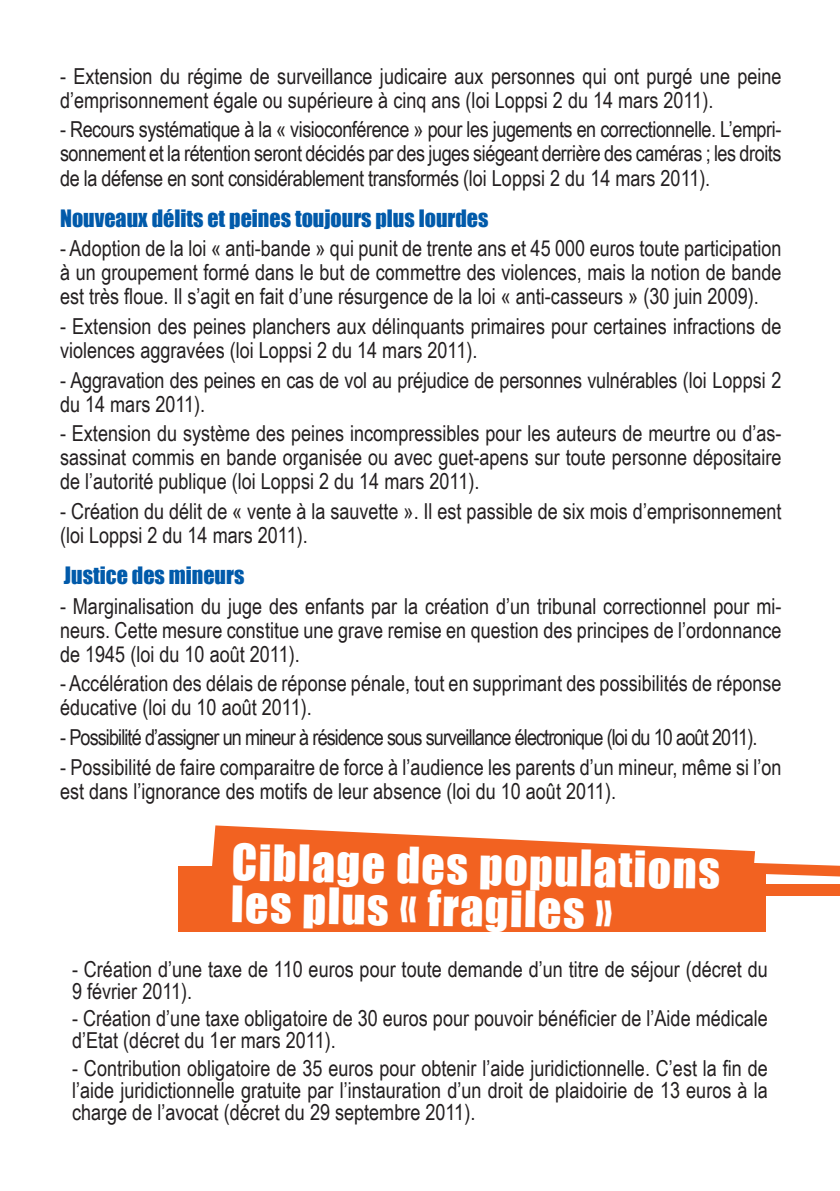
<style>
.page{position:relative;width:840px;height:1191px;background:#fff}
.page>*{position:absolute;margin:0;border:0;box-sizing:border-box;transform-origin:0 0}
.t1{font:46px/42px "Impact";color:#fff}
.t2{font:22px/24px "Arial Narrow";color:#231f20}
.t3{font:22px "Arial Narrow";letter-spacing:-.04em;color:#231f20}
.t4{font:22px "Impact";color:#015aaa}
</style>
<div class="page">
<div style="left:178px;top:866px;width:587px;height:66px;background:#f26221"></div>
<svg style="left:212px;top:825px;width:542px;height:41px;fill:#f26221"></svg>
<svg style="left:620px;top:858px;width:219px;height:18px"></svg>
<div style="left:762px;top:884px;width:77px;height:12px;background:#f26221"></div>
<p class="t2" style="left:60px;top:63px;width:722px">- Extension du régime de surveillance judicaire aux personnes qui ont purgé une peine d’emprisonnement égale ou supérieure à cinq ans (loi Loppsi 2 du 14 mars 2011).</p>
<p class="t2" style="left:60px;top:117px;width:722px;text-align:justify">- Recours systématique à la « visioconférence » pour les jugements en correctionnelle. L’empri&shy;sonnement et la rétention seront décidés par des juges siégeant derrière des caméras ; les droits de la défense en sont considérablement transformés (loi Loppsi 2 du 14 mars 2011).</p>
<p class="t4" style="left:60px;top:201px;width:429px">Nouveaux délits et peines toujours plus lourdes</p>
<p class="t2" style="left:60px;top:236px;width:722px;text-align:justify">- Adoption de la loi « anti-bande » qui punit de trente ans et 45 000 euros toute participation à un groupement formé dans le but de commettre des violences, mais la notion de bande est très floue. Il s’agit en fait d’une résurgence de la loi « anti-casseurs » (30 juin 2009).</p>
<p class="t2" style="left:60px;top:313px;width:722px">- Extension des peines planchers aux délinquants primaires pour certaines infractions de violences aggravées (loi Loppsi 2 du 14 mars 2011).</p>
<p class="t2" style="left:60px;top:367px;width:722px">- Aggravation des peines en cas de vol au préjudice de personnes vulnérables (loi Loppsi 2 du 14 mars 2011).</p>
<p class="t2" style="left:60px;top:421px;width:722px;text-align:justify">- Extension du système des peines incompressibles pour les auteurs de meurtre ou d’as&shy;sassinat commis en bande organisée ou avec guet-apens sur toute personne dépositaire de l’autorité publique (loi Loppsi 2 du 14 mars 2011).</p>
<p class="t2" style="left:60px;top:498px;width:722px">- Création du délit de « vente à la sauvette ». Il est passible de six mois d’emprisonnement (loi Loppsi 2 du 14 mars 2011).</p>
<p class="t4" style="left:64px;top:558px;width:182px">Justice des mineurs</p>
<p class="t2" style="left:60px;top:593px;width:722px;text-align:justify">- Marginalisation du juge des enfants par la création d’un tribunal correctionnel pour mi&shy;neurs. Cette mesure constitue une grave remise en question des principes de l’ordonnance de 1945 (loi du 10 août 2011).</p>
<p class="t2" style="left:60px;top:671px;width:722px">- Accélération des délais de réponse pénale, tout en supprimant des possibilités de réponse éducative (loi du 10 août 2011).</p>
<p class="t3" style="left:60px;top:721px;width:698px">- Possibilité d’assigner un mineur à résidence sous surveillance électronique (loi du 10 août 2011).</p>
<p class="t2" style="left:60px;top:754px;width:722px">- Possibilité de faire comparaitre de force à l’audience les parents d’un mineur, même si l’on est dans l’ignorance des motifs de leur absence (loi du 10 août 2011).</p>
<h1 class="t1" style="left:232px;top:840px;width:489px;rotate:1deg">Ciblage des populations les plus « fragiles »</h1>
<p class="t2" style="left:72px;top:957px;width:697px;line-height:22px">- Création d’une taxe de 110 euros pour toute demande d’un titre de séjour (décret du<br>9 février 2011).</p>
<p class="t2" style="left:72px;top:1006px;width:697px;line-height:22px">- Création d’une taxe obligatoire de 30 euros pour pouvoir bénéficier de l’Aide médicale d’Etat (décret du 1er mars 2011).</p>
<p class="t2" style="left:72px;top:1056px;width:697px;line-height:22px;text-align:justify">- Contribution obligatoire de 35 euros pour obtenir l’aide juridictionnelle. C’est la fin de l’aide juridictionnelle gratuite par l’instauration d’un droit de plaidoirie de 13 euros à la charge de l’avocat (décret du 29 septembre 2011).</p>
</div>
